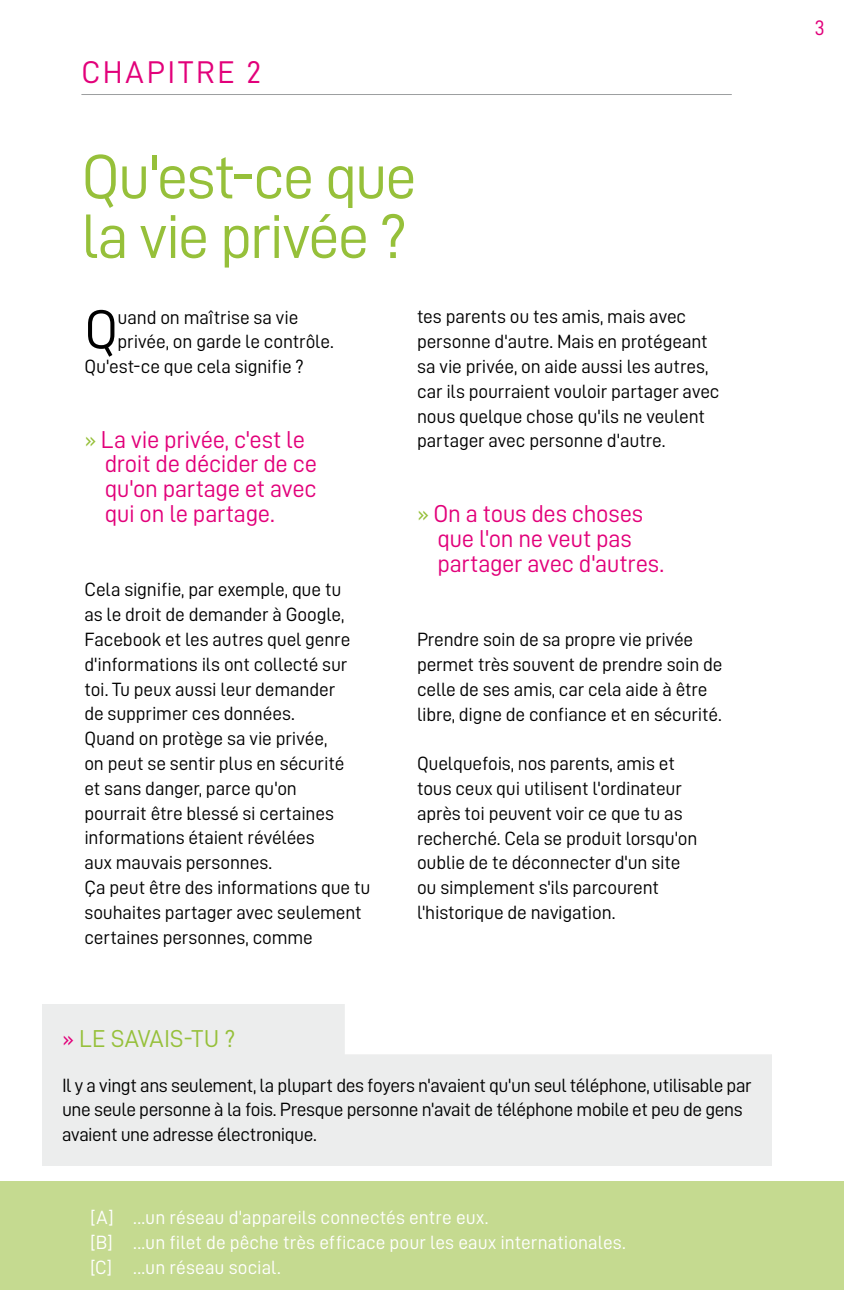
<style>
.page{position:relative;width:844px;height:1290px;background:#fff}
.page>*{position:absolute;margin:0;border:0;box-sizing:border-box;transform-origin:0 0}
.t1{font:63px/59.5px "D DIN";letter-spacing:-.035em;color:#96c03a}
.t2{font:55.12px "D DIN";color:#000}
.t3{font:31.5px "D DIN";letter-spacing:.09em;color:#e2007a}
.t4{font:24.5px/24.8px "D DIN";letter-spacing:-.015em;color:#e2007a}
.t5{font:24.5px "D DIN";letter-spacing:.01em;color:#96c03a}
.t6{font:21px "D DIN";color:#e1007b}
.t7{font:19.25px/24.8px "D DIN";letter-spacing:-.01em;color:#000}
.t8{font:19.25px/24.8px "D DIN";letter-spacing:.005em;color:#fff}
.s1{color:#96c03a}
.s2{color:#e2007a}
</style>
<div class="page">
<div style="left:42px;top:1004px;width:729px;height:161px;background:#eceded"></div>
<hr style="left:81px;top:94px;width:650px;height:1px;background:#9c9e9f">
<div style="left:345px;top:992px;width:448px;height:62px;background:#fff"></div>
<div style="left:0;top:1181px;width:843px;height:109px;background:#c5da90"></div>
<h3 class="t3" style="left:81px;top:55px;width:181px">CHAPITRE 2</h3>
<h1 class="t1" style="left:81px;top:146px;width:337px">Qu'est-ce que la vie privée ?</h1>
<h2 class="t2" style="left:84px;top:299px;width:35px">Q</h2>
<p class="t7" style="left:117px;top:304px;width:182px">uand on maîtrise sa vie</p>
<p class="t7" style="left:117px;top:329px;width:218px">privée, on garde le contrôle.</p>
<p class="t7" style="left:84px;top:354px;width:221px">Qu'est-ce que cela signifie ?</p>
<p class="t4" style="left:105px;top:426px;width:214px;text-indent:-20px"><span class="s1">»</span> La vie privée, c'est le droit de décider de ce qu'on partage et avec qui on le partage.</p>
<p class="t7" style="left:84px;top:577px;width:287px">Cela signifie, par exemple, que tu<br>as le droit de demander à Google,<br>Facebook et les autres quel genre d'informations ils ont collecté sur toi. Tu peux aussi leur demander<br>de supprimer ces données.<br>Quand on protège sa vie privée,<br>on peut se sentir plus en sécurité<br>et sans danger, parce qu'on<br>pourrait être blessé si certaines informations étaient révélées<br>aux mauvais personnes.<br>Ça peut être des informations que tu souhaites partager avec seulement certaines personnes, comme</p>
<p class="t7" style="left:417px;top:304px;width:304px">tes parents ou tes amis, mais avec personne d'autre. Mais en protégeant sa vie privée, on aide aussi les autres, car ils pourraient vouloir partager avec nous quelque chose qu'ils ne veulent partager avec personne d'autre.</p>
<p class="t4" style="left:437px;top:501px;width:228px;text-indent:-20px"><span class="s1">»</span> On a tous des choses que l'on ne veut pas partager avec d'autres.</p>
<p class="t7" style="left:417px;top:627px;width:307px">Prendre soin de sa propre vie privée permet très souvent de prendre soin de celle de ses amis, car cela aide à être libre, digne de confiance et en sécurité.</p>
<p class="t7" style="left:417px;top:751px;width:282px">Quelquefois, nos parents, amis et tous ceux qui utilisent l'ordinateur après toi peuvent voir ce que tu as recherché. Cela se produit lorsqu'on oublie de te déconnecter d'un site ou simplement s'ils parcourent l'historique de navigation.</p>
<p class="t5" style="left:62px;top:1025px;width:175px"><span class="s2">»</span> LE SAVAIS-TU ?</p>
<p class="t7" style="left:62px;top:1072px;width:691px">Il y a vingt ans seulement, la plupart des foyers n'avaient qu'un seul téléphone, utilisable par une seule personne à la fois. Presque personne n'avait de téléphone mobile et peu de gens avaient une adresse électronique.</p>
<p class="t8" style="left:90px;top:1205px;width:537px">[A] ...un réseau d'appareils connectés entre eux.<br>[B] ...un filet de pêche très efficace pour les eaux internationales. [C] ...un réseau social.</p>
<p class="t6" style="left:814px;top:16px;width:12px">3</p>
</div>
